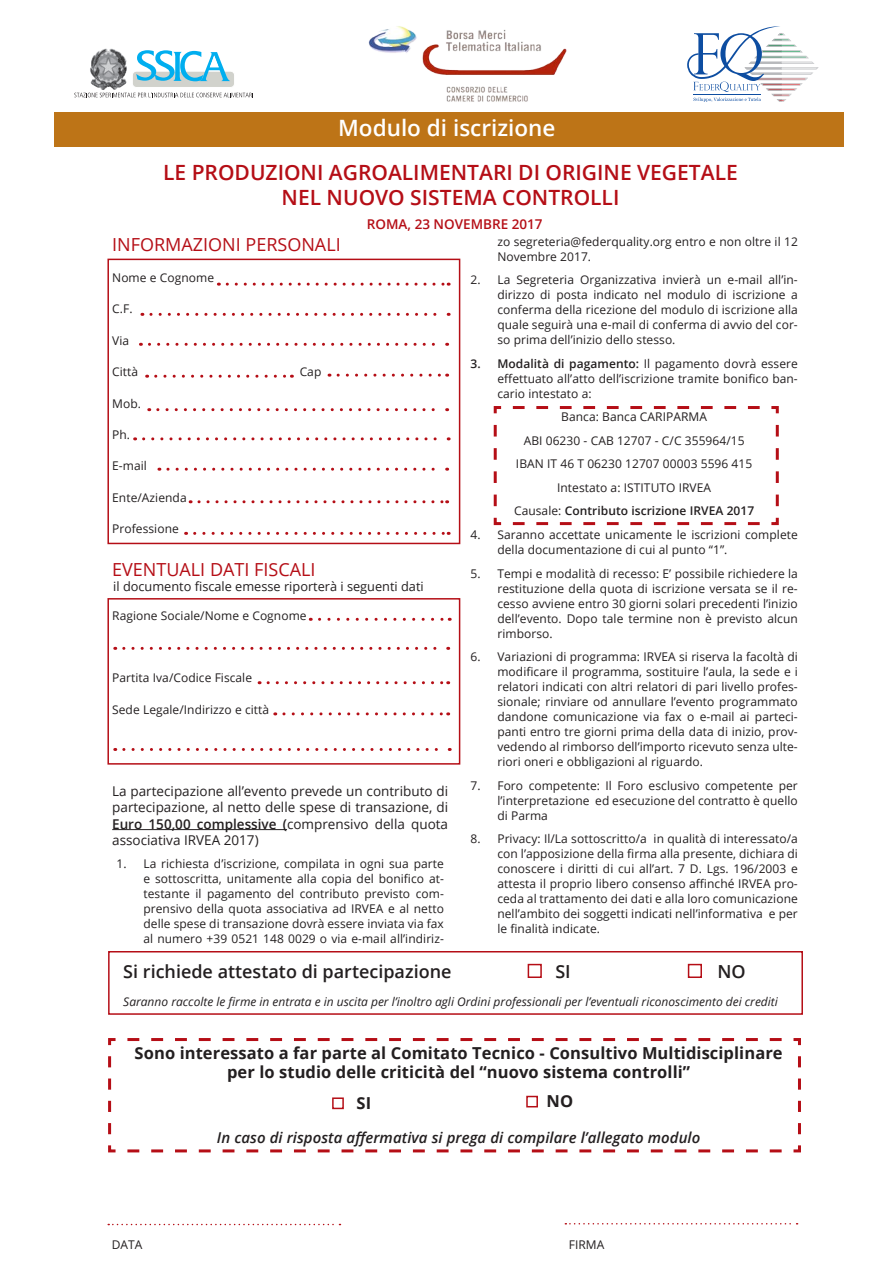
<style>
.page{position:relative;width:893px;height:1263px;background:#fff}
.page>*{position:absolute;margin:0;border:0;box-sizing:border-box;transform-origin:0 0}
.titoletti{font:600 22.5px "Open Sans";color:#fff}
.titolo{font:600 21px "Open Sans";color:#b50e16}
.sottotitolo_brochure{font:18px "Open Sans";color:#b50e16}
.elenchi_puntati{font:600 18px "Open Sans";color:#231f20}
.CORPO{font:700 16.5px/19.8px "Open Sans";letter-spacing:.005em;color:#231f20;text-align:center}
.CORPO-2{font:italic 600 15px "Open Sans";letter-spacing:.005em;color:#231f20}
.PROGRAMMA{font:13.5px/16.2px "Open Sans";color:#231f20;text-align:justify}
.sottotitolo1{font:600 13.5px "Open Sans";color:#b50e16}
.elenchi_puntati-2{font:12.75px "Open Sans";color:#231f20}
.modulo{font:12px/15px "Open Sans";letter-spacing:.005em;color:#231f20;text-align:justify}
.elenchi_puntati-3{font:italic 12px "Open Sans";color:#231f20}
.modulo-2{font:600 12px "Open Sans";letter-spacing:.005em;color:#231f20}
.s1{font-weight:600}
.s2{font-weight:400}
</style>
<div class="page">
<div style="left:54px;top:113px;width:789px;height:34px;background:#bd7417"></div>
<hr style="left:112px;top:829px;width:175px;height:1px;background:#231f20">
<svg style="left:108px;top:1224px;width:232px;height:1px"></svg>
<svg style="left:565px;top:1223px;width:233px;height:1px"></svg>
<div style="left:107px;top:598px;width:353px;height:167px;border:2px solid #b50e16"></div>
<div style="left:107px;top:259px;width:353px;height:285px;border:2px solid #b50e16"></div>
<svg style="left:108px;top:1038px;width:693px;height:115px"></svg>
<div style="left:332px;top:1097px;width:12px;height:12px;border:2px solid #b50e16"></div>
<div style="left:526px;top:1096px;width:12px;height:11px;border:2px solid #b50e16"></div>
<svg style="left:493px;top:406px;width:286px;height:120px"></svg>
<svg style="left:227px;top:283px;width:222px;height:3px"></svg>
<svg style="left:151px;top:313px;width:298px;height:3px"></svg>
<svg style="left:149px;top:343px;width:299px;height:3px"></svg>
<svg style="left:158px;top:408px;width:290px;height:3px"></svg>
<svg style="left:144px;top:437px;width:305px;height:3px"></svg>
<svg style="left:168px;top:468px;width:280px;height:3px"></svg>
<svg style="left:124px;top:647px;width:325px;height:3px"></svg>
<svg style="left:199px;top:500px;width:249px;height:3px"></svg>
<svg style="left:195px;top:532px;width:254px;height:3px"></svg>
<svg style="left:319px;top:618px;width:131px;height:3px"></svg>
<svg style="left:268px;top:681px;width:181px;height:3px"></svg>
<svg style="left:284px;top:712px;width:165px;height:3px"></svg>
<svg style="left:124px;top:748px;width:326px;height:3px"></svg>
<svg style="left:156px;top:375px;width:136px;height:3px"></svg>
<svg style="left:338px;top:374px;width:110px;height:3px"></svg>
<div style="left:528px;top:964px;width:14px;height:14px;border:2px solid #b50e16"></div>
<div style="left:688px;top:964px;width:14px;height:14px;border:2px solid #b50e16"></div>
<div style="left:108px;top:951px;width:695px;height:64px;border:2px solid #b50e16"></div>
<img style="left:368px;top:26px;width:199px;height:76px">
<svg style="left:687px;top:26px;width:132px;height:76px"></svg>
<svg style="left:74px;top:50px;width:179px;height:47px"></svg>
<img style="left:90px;top:49px;width:37px;height:41px">
<p class="titoletti" style="left:338px;top:112px;width:219px">Modulo di iscrizione</p>
<p class="titolo" style="left:163px;top:158px;width:576px">LE PRODUZIONI AGROALIMENTARI DI ORIGINE VEGETALE</p>
<p class="titolo" style="left:282px;top:183px;width:339px">NEL NUOVO SISTEMA CONTROLLI</p>
<p class="sottotitolo1" style="left:367px;top:215px;width:177px">ROMA, 23 NOVEMBRE 2017</p>
<p class="sottotitolo_brochure" style="left:112px;top:232px;width:230px">INFORMAZIONI PERSONALI</p>
<p class="modulo" style="left:112px;top:270px;width:103px">Nome e Cognome</p>
<p class="modulo" style="left:112px;top:301px;width:22px">C.F.</p>
<p class="modulo" style="left:112px;top:333px;width:18px">Via</p>
<p class="modulo" style="left:112px;top:364px;width:27px">Città</p>
<p class="modulo" style="left:300px;top:364px;width:23px">Cap</p>
<p class="modulo" style="left:112px;top:395px;width:30px">Mob.</p>
<p class="modulo" style="left:112px;top:427px;width:19px">Ph.</p>
<p class="modulo" style="left:112px;top:458px;width:36px">E-mail</p>
<p class="modulo" style="left:112px;top:490px;width:76px">Ente/Azienda</p>
<p class="modulo" style="left:112px;top:521px;width:68px">Professione</p>
<p class="sottotitolo_brochure" style="left:112px;top:557px;width:205px">EVENTUALI DATI FISCALI</p>
<p class="modulo" style="left:112px;top:607px;width:196px">Ragione Sociale/Nome e Cognome</p>
<p class="modulo" style="left:497px;top:234px;width:302px">zo segreteria@federquality.org entro e non oltre il 12<br>Novembre 2017.</p>
<p class="modulo" style="left:497px;top:272px;width:302px;text-indent:-27px">2. La Segreteria Organizzativa invierà un e-mail all’in&shy;dirizzo di posta indicato nel modulo di iscrizione a conferma della ricezione del modulo di iscrizione alla quale seguirà una e-mail di conferma di avvio del cor&shy;so prima dell’inizio dello stesso.</p>
<p class="modulo" style="left:497px;top:356px;width:302px;text-indent:-27px"><span class="s1">3. Modalità di pagamento:</span> Il pagamento dovrà essere effettuato all’atto dell’iscrizione tramite bonifico ban&shy;cario intestato a:</p>
<p class="modulo" style="left:561px;top:409px;width:147px">Banca: Banca CARIPARMA</p>
<p class="modulo" style="left:524px;top:433px;width:222px">ABI 06230 - CAB 12707 - C/C 355964/15</p>
<p class="modulo" style="left:516px;top:456px;width:238px">IBAN IT 46 T 06230 12707 00003 5596 415</p>
<p class="modulo" style="left:557px;top:480px;width:156px">Intestato a: ISTITUTO IRVEA</p>
<p class="modulo-2" style="left:514px;top:503px;width:242px"><span class="s2">Causale:</span> Contributo iscrizione IRVEA 2017</p>
<p class="modulo" style="left:497px;top:527px;width:302px;text-indent:-27px">4. Saranno accettate unicamente le iscrizioni complete della documentazione di cui al punto “1”.</p>
<p class="modulo" style="left:497px;top:565px;width:302px;text-indent:-27px">5. Tempi e modalità di recesso: E’ possibile richiedere la restituzione della quota di iscrizione versata se il re&shy;cesso avviene entro 30 giorni solari precedenti l’inizio dell’evento. Dopo tale termine non è previsto alcun rimborso.</p>
<p class="modulo" style="left:497px;top:649px;width:302px;text-indent:-27px">6. Variazioni di programma: IRVEA si riserva la facoltà di modificare il programma, sostituire l’aula, la sede e i relatori indicati con altri relatori di pari livello profes&shy;sionale; rinviare od annullare l’evento programmato dandone comunicazione via fax o e-mail ai parteci&shy;panti entro tre giorni prima della data di inizio, prov&shy;vedendo al rimborso dell’importo ricevuto senza ulte&shy;riori oneri e obbligazioni al riguardo.</p>
<p class="modulo" style="left:497px;top:777px;width:302px;text-indent:-27px">7. Foro competente: Il Foro esclusivo competente per l’interpretazione ed esecuzione del contratto è quello di Parma</p>
<p class="modulo" style="left:497px;top:831px;width:302px;text-indent:-27px">8. Privacy: Il/La sottoscritto/a in qualità di interessato/a con l’apposizione della firma alla presente, dichiara di conoscere i diritti di cui all’art. 7 D. Lgs. 196/2003 e attesta il proprio libero consenso affinché IRVEA pro&shy;ceda al trattamento dei dati e alla loro comunicazione nell’ambito dei soggetti indicati nell’informativa e per le finalità indicate.</p>
<p class="elenchi_puntati-2" style="left:113px;top:577px;width:312px">il documento fiscale emesse riporterà i seguenti dati</p>
<p class="modulo" style="left:112px;top:670px;width:141px">Partita Iva/Codice Fiscale</p>
<p class="modulo" style="left:112px;top:702px;width:158px">Sede Legale/Indirizzo e città</p>
<p class="PROGRAMMA" style="left:112px;top:783px;width:337px">La partecipazione all’evento prevede un contributo di partecipazione, al netto delle spese di transazione, di <span class="s1">Euro 150,00 complessive (</span>comprensivo della quota associativa IRVEA 2017)</p>
<p class="modulo" style="left:143px;top:856px;width:302px;text-indent:-27px">1. La richiesta d’iscrizione, compilata in ogni sua parte e sottoscritta, unitamente alla copia del bonifico at&shy;testante il pagamento del contributo previsto com&shy;prensivo della quota associativa ad IRVEA e al netto delle spese di transazione dovrà essere inviata via fax al numero +39 0521 148 0029 o via e-mail all’indiriz-</p>
<p class="elenchi_puntati" style="left:123px;top:959px;width:330px">Si richiede attestato di partecipazione</p>
<p class="elenchi_puntati" style="left:555px;top:959px;width:17px">SI</p>
<p class="elenchi_puntati" style="left:717px;top:959px;width:30px">NO</p>
<p class="elenchi_puntati-3" style="left:123px;top:994px;width:656px">Saranno raccolte le firme in entrata e in uscita per l’inoltro agli Ordini professionali per l’eventuali riconoscimento dei crediti</p>
<p class="CORPO" style="left:135px;top:1042px;width:650px">Sono interessato a far parte al Comitato Tecnico - Consultivo Multidisciplinare per lo studio delle criticità del “nuovo sistema controlli”</p>
<p class="CORPO" style="left:357px;top:1092px;width:16px">SI</p>
<p class="CORPO" style="left:547px;top:1091px;width:28px">NO</p>
<p class="CORPO-2" style="left:217px;top:1127px;width:485px">In caso di risposta affermativa si prega di compilare l’allegato modulo</p>
<p class="modulo" style="left:112px;top:1237px;width:32px">DATA</p>
<p class="modulo" style="left:569px;top:1237px;width:37px">FIRMA</p>
</div>
